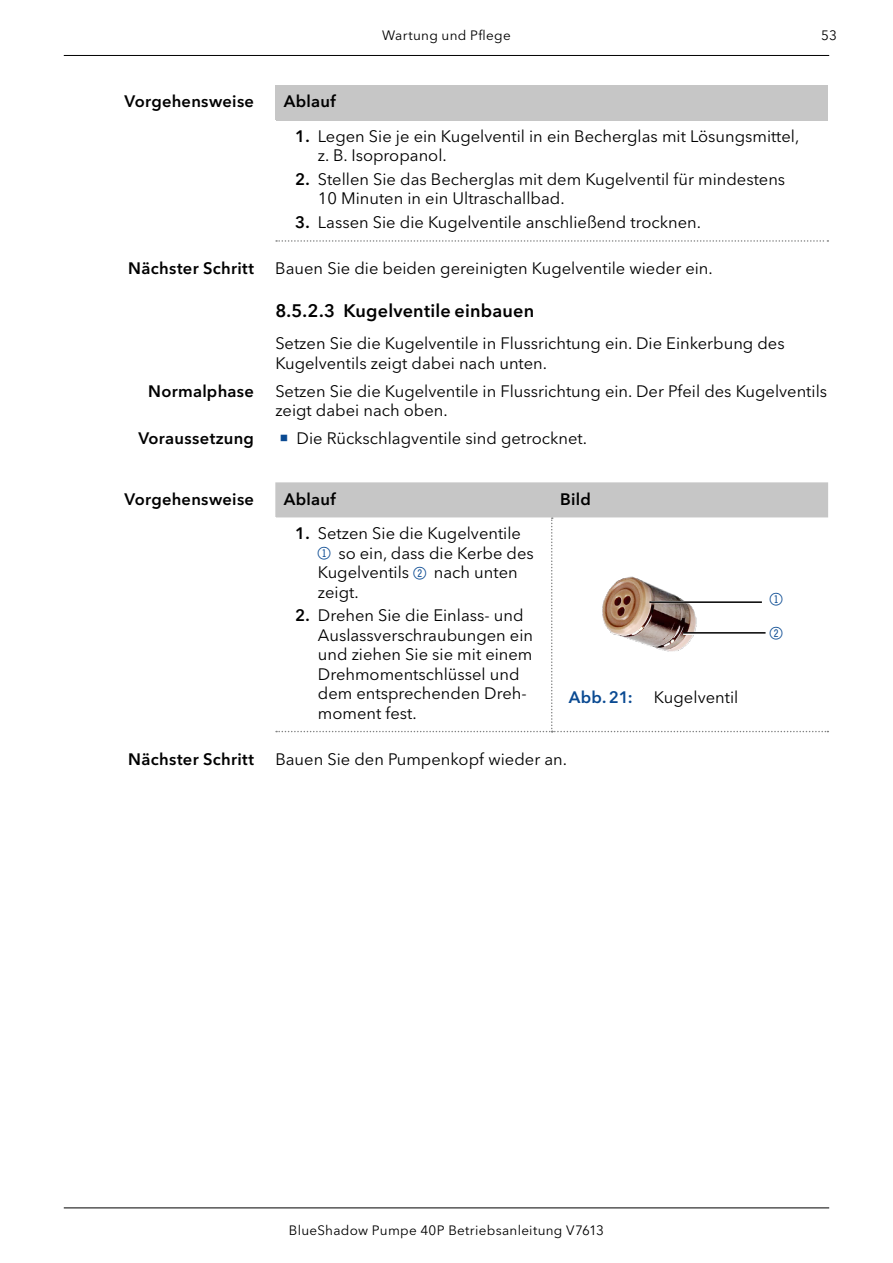
<style>
.page{position:relative;width:893px;height:1263px;background:#fff}
.page>*{position:absolute;margin:0;border:0;box-sizing:border-box;transform-origin:0 0}
.t1{font:21px "Double Digits Round";color:#0a4a92}
.t2{font:600 18px "Avenir Next W1 G";letter-spacing:.01em;color:#000}
.t3{font:16.5px/19.5px "Avenir Next W1 G";color:#000}
.t4{font:600 16.5px "Avenir Next W1 G";letter-spacing:.015em;color:#000}
.t5{font:600 16.5px "Avenir Next W1 G";color:#0a4a92}
.t6{font:13.5px "Avenir Next W1 G";letter-spacing:.02em;color:#000}
.s1{font-weight:600}
.s2{font-family:"Double Digits Round";font-size:21px;color:#0a4a92}
</style>
<div class="page">
<hr style="left:64px;top:55px;width:765px;height:1px;background:#000">
<hr style="left:64px;top:1207px;width:765px;height:1px;background:#000">
<div style="left:275px;top:85px;width:553px;height:35px;background:#c6c6c6"></div>
<svg style="left:276px;top:240px;width:552px;height:2px"></svg>
<svg style="left:275px;top:482px;width:553px;height:250px"></svg>
<img style="left:508px;top:502px;width:268px;height:161px">
<hr style="left:651px;top:601px;width:112px;height:2px;background:#fff">
<hr style="left:649px;top:601px;width:113px;height:2px;background:#000">
<hr style="left:683px;top:633px;width:82px;height:2px;background:#fff">
<hr style="left:683px;top:632px;width:83px;height:2px;background:#000">
<p class="t6" style="left:382px;top:27px;width:130px">Wartung und Pflege</p>
<p class="t6" style="left:821px;top:27px;width:17px">53</p>
<p class="t4" style="left:125px;top:92px;width:131px">Vorgehensweise</p>
<p class="t4" style="left:284px;top:92px;width:54px">Ablauf</p>
<p class="t3" style="left:318px;top:126px;width:483px;text-indent:-23px"><span class="s1">1.</span> Legen Sie je ein Kugelventil in ein Becherglas mit Lösungsmittel, z. B. Isopropanol.</p>
<p class="t3" style="left:318px;top:169px;width:469px;text-indent:-23px"><span class="s1">2.</span> Stellen Sie das Becherglas mit dem Kugelventil für mindestens<br>10 Minuten in ein Ultraschallbad.</p>
<p class="t3" style="left:295px;top:213px;width:405px"><span class="s1">3.</span> Lassen Sie die Kugelventile anschließend trocknen.</p>
<p class="t3" style="left:275px;top:258px;width:437px">Bauen Sie die beiden gereinigten Kugelventile wieder ein.</p>
<p class="t2" style="left:275px;top:300px;width:260px">8.5.2.3 Kugelventile einbauen</p>
<p class="t3" style="left:275px;top:334px;width:511px">Setzen Sie die Kugelventile in Flussrichtung ein. Die Einkerbung des<br>Kugelventils zeigt dabei nach unten.</p>
<p class="t3" style="left:275px;top:381px;width:553px">Setzen Sie die Kugelventile in Flussrichtung ein. Der Pfeil des Kugelventils zeigt dabei nach oben.</p>
<p class="t3" style="left:297px;top:429px;width:289px">Die Rückschlagventile sind getrocknet.</p>
<p class="t4" style="left:128px;top:258px;width:127px">Nächster Schritt</p>
<p class="t4" style="left:148px;top:381px;width:107px">Normalphase</p>
<p class="t4" style="left:138px;top:428px;width:117px">Voraussetzung</p>
<p class="t4" style="left:125px;top:489px;width:131px">Vorgehensweise</p>
<p class="t4" style="left:284px;top:489px;width:54px">Ablauf</p>
<p class="t4" style="left:560px;top:489px;width:32px">Bild</p>
<p class="t3" style="left:318px;top:523px;width:217px;text-indent:-23px"><span class="s1">1.</span> Setzen Sie die Kugelventile<br><span class="s2">1</span> so ein, dass die Kerbe des<br>Kugelventils <span class="s2">2</span> nach unten zeigt.</p>
<p class="t3" style="left:318px;top:606px;width:217px;text-indent:-23px"><span class="s1">2.</span> Drehen Sie die Einlass- und<br>Auslassverschraubungen ein und ziehen Sie sie mit einem<br>Drehmomentschlüssel und dem entsprechenden Dreh&shy;moment fest.</p>
<p class="t5" style="left:569px;top:687px;width:66px">Abb.21:</p>
<p class="t3" style="left:654px;top:687px;width:86px">Kugelventil</p>
<p class="t4" style="left:128px;top:749px;width:127px">Nächster Schritt</p>
<p class="t3" style="left:275px;top:749px;width:291px">Bauen Sie den Pumpenkopf wieder an.</p>
<p class="t1" style="left:770px;top:590px;width:18px">1</p>
<p class="t1" style="left:770px;top:624px;width:18px">2</p>
<p class="t6" style="left:289px;top:1222px;width:317px">BlueShadow Pumpe 40P Betriebsanleitung V7613</p>
</div>
